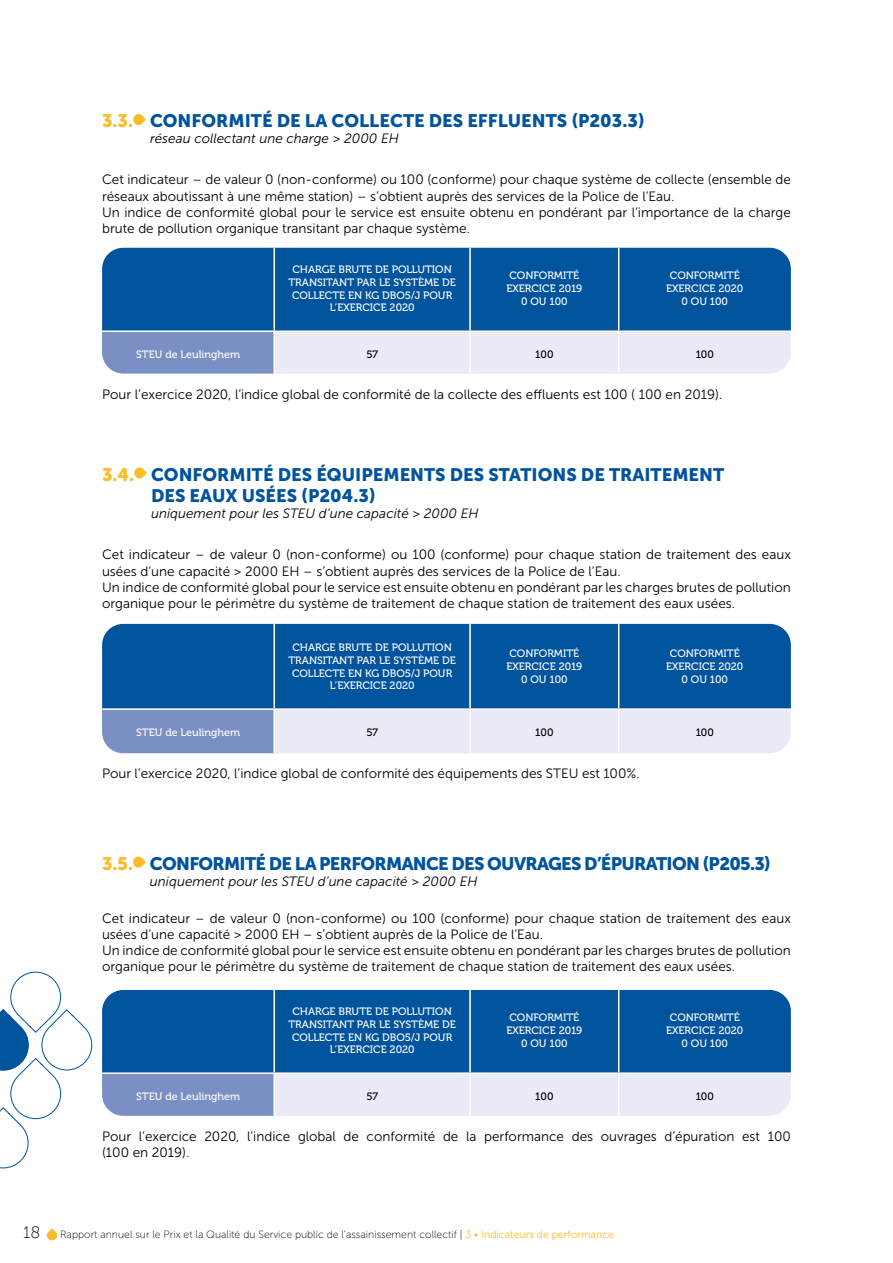
<style>
.page{position:relative;width:893px;height:1263px;background:#fff}
.page>*{position:absolute;margin:0;border:0;box-sizing:border-box;transform-origin:0 0}
.t1{font:18px/21.6px "Museo Sans 900";color:#00539d}
.t2{font:18px "Museo Sans 900";letter-spacing:-.04em;color:#00539d}
.t3{font:16.5px "Museo Sans 100";color:#000}
.t4{font:13.5px/16.2px "Museo Sans 300";color:#000}
.t5{font:italic 13.5px "Museo Sans 300";color:#000}
.t6{font:10.65px/12.8px "Museo 500";color:#fff;text-align:center}
.t7{font:10.65px "Museo 500";letter-spacing:-.015em;color:#000}
.t8{font:10.5px "Museo Sans 100";color:#000}
.s1{color:#fabc28}
.s2{font-family:"Museo Sans 300";color:#fabc28}
</style>
<div class="page">
<div style="left:102px;top:248px;width:689px;height:82px;background:#00539d"></div>
<div style="left:102px;top:331px;width:172px;height:43px;background:#7a8fc4"></div>
<div style="left:275px;top:332px;width:516px;height:42px;background:#eaebf7"></div>
<hr style="left:618px;top:332px;width:1px;height:42px;background:#fff">
<hr style="left:273px;top:332px;width:2px;height:42px;background:#fff">
<hr style="left:469px;top:332px;width:2px;height:42px;background:#fff">
<hr style="left:102px;top:330px;width:172px;height:2px;background:#fff">
<hr style="left:273px;top:248px;width:2px;height:82px;background:#fff">
<hr style="left:469px;top:248px;width:2px;height:82px;background:#fff">
<hr style="left:618px;top:248px;width:1px;height:82px;background:#fff">
<svg style="left:47px;top:1228px;width:10px;height:12px"></svg>
<svg style="left:133px;top:114px;width:13px;height:11px"></svg>
<div style="left:102px;top:625px;width:689px;height:83px;background:#00539d"></div>
<div style="left:102px;top:709px;width:172px;height:44px;background:#7a8fc4"></div>
<div style="left:275px;top:710px;width:516px;height:43px;background:#eaebf7"></div>
<hr style="left:618px;top:710px;width:1px;height:43px;background:#fff">
<hr style="left:273px;top:710px;width:2px;height:43px;background:#fff">
<hr style="left:469px;top:710px;width:2px;height:43px;background:#fff">
<hr style="left:102px;top:708px;width:172px;height:2px;background:#fff">
<hr style="left:273px;top:624px;width:2px;height:84px;background:#fff">
<hr style="left:469px;top:624px;width:2px;height:84px;background:#fff">
<hr style="left:618px;top:624px;width:1px;height:84px;background:#fff">
<svg style="left:134px;top:467px;width:13px;height:11px"></svg>
<div style="left:102px;top:990px;width:689px;height:82px;background:#00539d"></div>
<div style="left:102px;top:1073px;width:172px;height:43px;background:#7a8fc4"></div>
<div style="left:275px;top:1074px;width:516px;height:42px;background:#eaebf7"></div>
<hr style="left:618px;top:1074px;width:1px;height:42px;background:#fff">
<hr style="left:273px;top:1074px;width:2px;height:42px;background:#fff">
<hr style="left:469px;top:1074px;width:2px;height:42px;background:#fff">
<hr style="left:102px;top:1072px;width:172px;height:2px;background:#fff">
<hr style="left:273px;top:990px;width:2px;height:82px;background:#fff">
<hr style="left:469px;top:990px;width:2px;height:82px;background:#fff">
<hr style="left:618px;top:990px;width:1px;height:82px;background:#fff">
<svg style="left:133px;top:856px;width:13px;height:11px"></svg>
<svg style="left:0;top:971px;width:93px;height:198px"></svg>
<h1 class="t1" style="left:102px;top:110px;width:544px"><span class="s1">3.3.</span> CONFORMITÉ DE LA COLLECTE DES EFFLUENTS (P203.3)</h1>
<p class="t5" style="left:150px;top:132px;width:250px">réseau collectant une charge &gt; 2000 EH</p>
<p class="t4" style="left:102px;top:172px;width:690px">Cet indicateur – de valeur 0 (non-conforme) ou 100 (conforme) pour chaque système de collecte (ensemble de réseaux aboutissant à une même station) – s’obtient auprès des services de la Police de l’Eau.<br>Un indice de conformité global pour le service est ensuite obtenu en pondérant par l’importance de la charge brute de pollution organique transitant par chaque système.</p>
<p class="t6" style="left:288px;top:263px;width:169px">CHARGE BRUTE DE POLLUTION<br>TRANSITANT PAR LE SYSTÈME DE<br>COLLECTE EN KG DBO5/J POUR<br>L’EXERCICE 2020</p>
<p class="t6" style="left:506px;top:270px;width:77px">CONFORMITÉ<br>EXERCICE 2019<br>0 OU 100</p>
<p class="t6" style="left:666px;top:270px;width:79px">CONFORMITÉ<br>EXERCICE 2020<br>0 OU 100</p>
<p class="t6" style="left:136px;top:348px;width:105px">STEU de Leulinghem</p>
<p class="t7" style="left:366px;top:348px;width:13px">57</p>
<p class="t7" style="left:535px;top:348px;width:20px">100</p>
<p class="t7" style="left:696px;top:348px;width:20px">100</p>
<p class="t4" style="left:102px;top:386px;width:622px">Pour l’exercice 2020, l’indice global de conformité de la collecte des effluents est 100 ( 100 en 2019).</p>
<h1 class="t1" style="left:151px;top:463px;width:575px;text-indent:-49px"><span class="s1">3.4.</span> CONFORMITÉ DES ÉQUIPEMENTS DES STATIONS DE TRAITEMENT<br>DES EAUX USÉES (P204.3)</h1>
<p class="t5" style="left:151px;top:506px;width:329px">uniquement pour les STEU d’une capacité &gt; 2000 EH</p>
<p class="t4" style="left:102px;top:547px;width:690px">Cet indicateur – de valeur 0 (non-conforme) ou 100 (conforme) pour chaque station de traitement des eaux usées d’une capacité &gt; 2000 EH – s’obtient auprès des services de la Police de l’Eau.<br>Un indice de conformité global pour le service est ensuite obtenu en pondérant par les charges brutes de pollution organique pour le périmètre du système de traitement de chaque station de traitement des eaux usées.</p>
<p class="t6" style="left:288px;top:641px;width:169px">CHARGE BRUTE DE POLLUTION<br>TRANSITANT PAR LE SYSTÈME DE<br>COLLECTE EN KG DBO5/J POUR<br>L’EXERCICE 2020</p>
<p class="t6" style="left:506px;top:647px;width:77px">CONFORMITÉ<br>EXERCICE 2019<br>0 OU 100</p>
<p class="t6" style="left:666px;top:647px;width:79px">CONFORMITÉ<br>EXERCICE 2020<br>0 OU 100</p>
<p class="t6" style="left:136px;top:726px;width:105px">STEU de Leulinghem</p>
<p class="t7" style="left:366px;top:726px;width:13px">57</p>
<p class="t7" style="left:535px;top:726px;width:20px">100</p>
<p class="t7" style="left:696px;top:726px;width:20px">100</p>
<p class="t4" style="left:102px;top:765px;width:539px">Pour l’exercice 2020, l’indice global de conformité des équipements des STEU est 100%.</p>
<h1 class="t2" style="left:102px;top:853px;width:670px"><span class="s1">3.5.</span> CONFORMITÉ DE LA PERFORMANCE DES OUVRAGES D’ÉPURATION (P205.3)</h1>
<p class="t5" style="left:150px;top:874px;width:329px">uniquement pour les STEU d’une capacité &gt; 2000 EH</p>
<p class="t4" style="left:102px;top:910px;width:690px">Cet indicateur – de valeur 0 (non-conforme) ou 100 (conforme) pour chaque station de traitement des eaux usées d’une capacité &gt; 2000 EH – s’obtient auprès de la Police de l’Eau.<br>Un indice de conformité global pour le service est ensuite obtenu en pondérant par les charges brutes de pollution organique pour le périmètre du système de traitement de chaque station de traitement des eaux usées.</p>
<p class="t6" style="left:288px;top:1005px;width:169px">CHARGE BRUTE DE POLLUTION<br>TRANSITANT PAR LE SYSTÈME DE<br>COLLECTE EN KG DBO5/J POUR<br>L’EXERCICE 2020</p>
<p class="t6" style="left:506px;top:1011px;width:77px">CONFORMITÉ<br>EXERCICE 2019<br>0 OU 100</p>
<p class="t6" style="left:666px;top:1011px;width:79px">CONFORMITÉ<br>EXERCICE 2020<br>0 OU 100</p>
<p class="t6" style="left:136px;top:1090px;width:105px">STEU de Leulinghem</p>
<p class="t7" style="left:366px;top:1090px;width:13px">57</p>
<p class="t7" style="left:535px;top:1090px;width:20px">100</p>
<p class="t7" style="left:696px;top:1090px;width:20px">100</p>
<p class="t4" style="left:102px;top:1128px;width:690px">Pour l’exercice 2020, l’indice global de conformité de la performance des ouvrages d’épuration est 100 (100 en 2019).</p>
<p class="t3" style="left:23px;top:1224px;width:19px">18</p>
<p class="t8" style="left:60px;top:1229px;width:555px">Rapport annuel sur le Prix et la Qualité du Service public de l’assainissement collectif | <span class="s2">3 • Indicateurs de performance</span></p>
</div>
